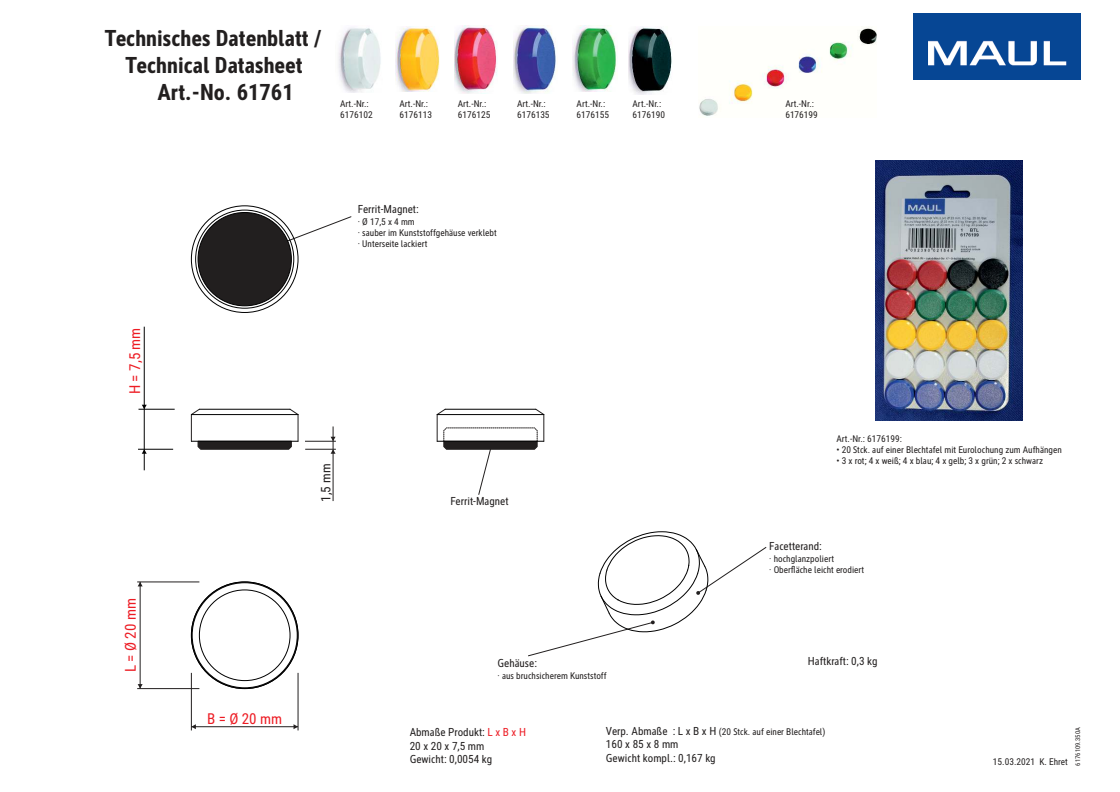
<style>
.page{position:relative;width:1120px;height:792px;background:#fff}
.page>*{position:absolute;margin:0;border:0;box-sizing:border-box;transform-origin:0 0}
.t1{font:700 condensed 22.6px "MAUL";color:#221f1f}
.t2{font:condensed 15.1px "MAUL";color:#ed1c24}
.t3{font:condensed 13.2px "MAUL";color:#221f1f}
.t4{font:condensed 11.3px/13.5px "MAUL";color:#221f1f}
.t5{font:condensed 9.4px/11.3px "MAUL";color:#221f1f}
.t6{font:condensed 6.6px "MAUL";color:#221f1f}
.s1{color:#ed1c24}
.s2{font-size:11.3px}
</style>
<div class="page">
<img style="left:913px;top:13px;width:167px;height:66px">
<svg style="left:264px;top:216px;width:87px;height:36px"></svg>
<hr style="left:137px;top:582px;width:62px;height:1px;background:#221f1f">
<hr style="left:140px;top:582px;width:1px;height:107px;background:#221f1f">
<svg style="left:138px;top:684px;width:5px;height:4px"></svg>
<svg style="left:138px;top:582px;width:5px;height:4px"></svg>
<hr style="left:137px;top:688px;width:62px;height:1px;background:#221f1f">
<hr style="left:305px;top:441px;width:31px;height:1px;background:#221f1f">
<hr style="left:305px;top:449px;width:31px;height:1px;background:#221f1f">
<hr style="left:333px;top:449px;width:1px;height:52px;background:#221f1f">
<svg style="left:331px;top:426px;width:5px;height:28px"></svg>
<hr style="left:298px;top:673px;width:1px;height:57px;background:#221f1f">
<hr style="left:191px;top:727px;width:107px;height:1px;background:#221f1f">
<svg style="left:192px;top:724px;width:4px;height:5px"></svg>
<svg style="left:294px;top:724px;width:4px;height:5px"></svg>
<hr style="left:191px;top:673px;width:1px;height:57px;background:#221f1f">
<hr style="left:138px;top:449px;width:35px;height:1px;background:#000">
<hr style="left:139px;top:409px;width:36px;height:1px;background:#000">
<hr style="left:144px;top:409px;width:1px;height:40px;background:#000">
<svg style="left:142px;top:449px;width:5px;height:21px"></svg>
<hr style="left:144px;top:327px;width:1px;height:82px;background:#000">
<svg style="left:142px;top:405px;width:5px;height:4px"></svg>
<img style="left:338px;top:28px;width:43px;height:65px">
<img style="left:396px;top:27px;width:43px;height:65px">
<img style="left:455px;top:26px;width:43px;height:68px">
<img style="left:513px;top:25px;width:45px;height:68px">
<img style="left:572px;top:26px;width:45px;height:66px">
<img style="left:629px;top:26px;width:43px;height:68px">
<img style="left:699px;top:27px;width:178px;height:89px">
<img style="left:876px;top:160px;width:146px;height:260px">
<svg style="left:191px;top:409px;width:108px;height:40px"></svg>
<svg style="left:437px;top:409px;width:108px;height:86px"></svg>
<hr style="left:191px;top:441px;width:107px;height:1px;background:#000">
<hr style="left:191px;top:414px;width:107px;height:1px;background:#000">
<hr style="left:199px;top:409px;width:91px;height:1px;background:#000">
<div style="left:198px;top:212px;width:93px;height:94px;background:#221f1f;border-radius:50%"></div>
<hr style="left:437px;top:441px;width:107px;height:1px;background:#000">
<hr style="left:437px;top:414px;width:107px;height:1px;background:#000">
<hr style="left:445px;top:409px;width:91px;height:1px;background:#000">
<svg style="left:528px;top:531px;width:238px;height:125px"></svg>
<h1 class="t1" style="left:104px;top:22px;width:219px">Technisches Datenblatt /</h1>
<h1 class="t1" style="left:125px;top:49px;width:179px">Technical Datasheet</h1>
<h1 class="t1" style="left:158px;top:76px;width:138px">Art.-No. 61761</h1>
<p class="t5" style="left:340px;top:97px;width:34px">Art.-Nr.:<br>6176102</p>
<p class="t5" style="left:399px;top:97px;width:34px">Art.-Nr.:<br>6176113</p>
<p class="t5" style="left:458px;top:97px;width:34px">Art.-Nr.:<br>6176125</p>
<p class="t5" style="left:517px;top:97px;width:34px">Art.-Nr.:<br>6176135</p>
<p class="t5" style="left:577px;top:97px;width:34px">Art.-Nr.:<br>6176155</p>
<p class="t5" style="left:633px;top:97px;width:34px">Art.-Nr.:<br>6176190</p>
<h2 class="t2" style="left:124px;top:394px;width:68px;rotate:-90deg">H = 7,5 mm</h2>
<p class="t4" style="left:358px;top:202px;width:62px">Ferrit-Magnet:</p>
<p class="t5" style="left:358px;top:216px;width:141px">· Ø 17,5 x 4 mm<br>· sauber im Kunststoffgehäuse verklebt · Unterseite lackiert</p>
<h2 class="t2" style="left:120px;top:672px;width:76px;rotate:-90deg">L = Ø 20 mm</h2>
<h3 class="t3" style="left:317px;top:502px;width:39px;rotate:-90deg">1,5 mm</h3>
<h2 class="t2" style="left:207px;top:708px;width:77px">B = Ø 20 mm</h2>
<p class="t4" style="left:450px;top:494px;width:60px">Ferrit-Magnet</p>
<p class="t4" style="left:498px;top:656px;width:41px">Gehäuse:</p>
<p class="t5" style="left:498px;top:670px;width:111px">· aus bruchsicherem Kunststoff</p>
<p class="t5" style="left:785px;top:97px;width:34px">Art.-Nr.:<br>6176199</p>
<p class="t5" style="left:836px;top:432px;width:67px">Art.-Nr.: 6176199:</p>
<p class="t5" style="left:836px;top:444px;width:227px">• 20 Stck. auf einer Blechtafel mit Eurolochung zum Aufhängen</p>
<p class="t5" style="left:836px;top:455px;width:208px">• 3 x rot; 4 x weiß; 4 x blau; 4 x gelb; 3 x grün; 2 x schwarz</p>
<p class="t4" style="left:769px;top:539px;width:54px">Facetterand:</p>
<p class="t5" style="left:769px;top:553px;width:97px">· hochglanzpoliert<br>· Oberfläche leicht erodiert</p>
<p class="t4" style="left:808px;top:654px;width:71px">Haftkraft: 0,3 kg</p>
<p class="t4" style="left:410px;top:725px;width:118px">Abmaße Produkt: <span class="s1">L x B x H<br></span>20 x 20 x 7,5 mm<br>Gewicht: 0,0054 kg</p>
<p class="t5" style="left:606px;top:726px;width:221px"><span class="s2">Verp. Abmaße : L x B x H</span> (20 Stck. auf einer Blechtafel)</p>
<p class="t4" style="left:606px;top:737px;width:111px">160 x 85 x 8 mm<br>Gewicht kompl.: 0,167 kg</p>
<p class="t6" style="left:1073px;top:766px;width:40px;rotate:-90deg">6176109.350A</p>
<p class="t5" style="left:993px;top:756px;width:76px">15.03.2021 K. Ehret</p>
</div>
